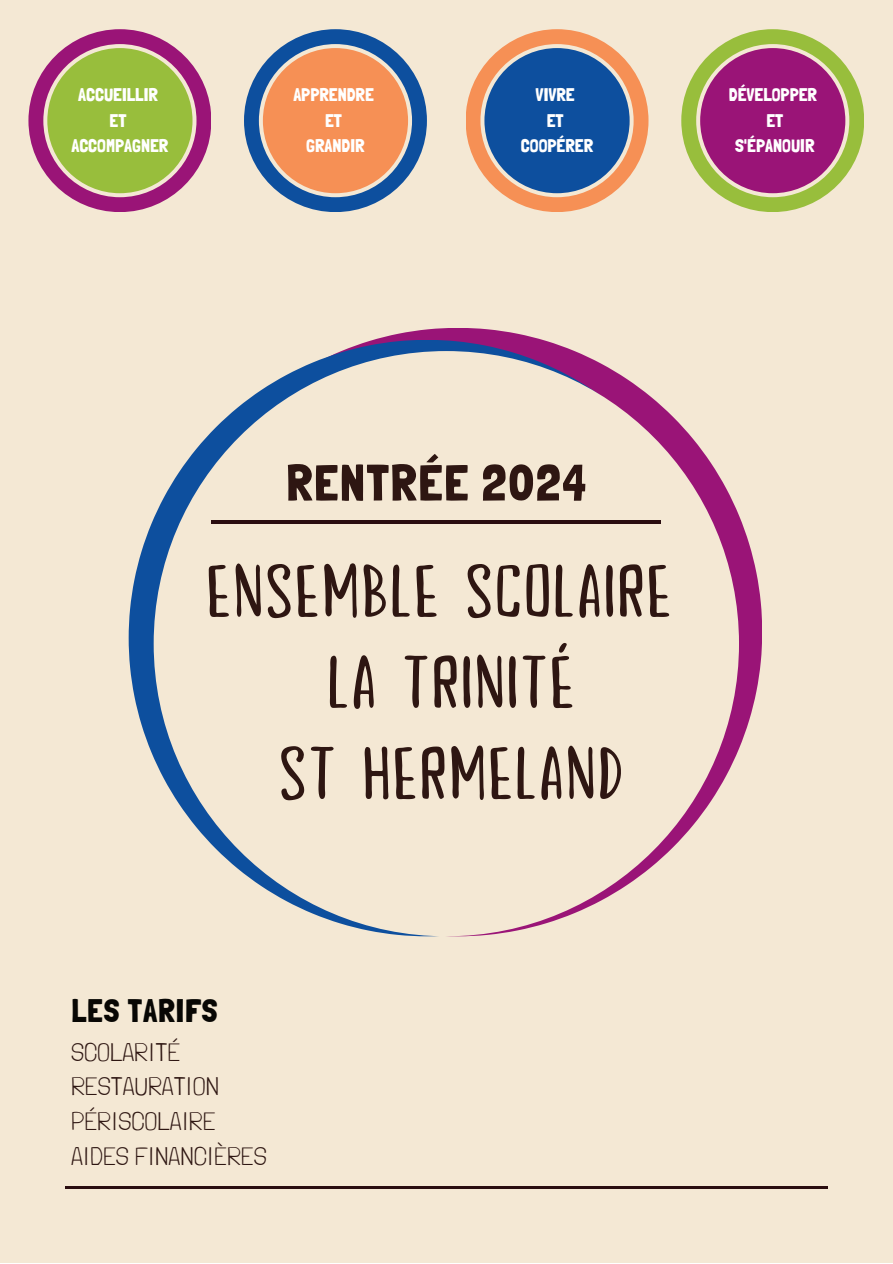
<style>
.page{position:relative;width:893px;height:1264px;background:#fff}
.page>*{position:absolute;margin:0;border:0;box-sizing:border-box;transform-origin:0 0}
.t1{font:65.25px/91.1px "Jacqueline";letter-spacing:.055em;color:#2e1612;text-align:center}
.t2{font:51px "Londrina Solid";letter-spacing:.025em;color:#2e1612}
.t3{font:32.55px "Londrina Solid";letter-spacing:.025em;color:#080704}
.t4{font:100 25.5px/34.8px "Londrina Solid";letter-spacing:.025em;color:#2e1612}
.t5{font:18.3px/25.5px "Londrina Solid";color:#fff;text-align:center}
</style>
<div class="page">
<div style="left:0;top:0;width:892px;height:1262px;background:#f4e8d4"></div>
<svg style="left:373px;top:328px;width:389px;height:450px"></svg>
<svg style="left:129px;top:340px;width:596px;height:596px"></svg>
<div style="left:154px;top:351px;width:585px;height:585px;background:#f4e8d4;border-radius:50%"></div>
<hr style="left:211px;top:520px;width:450px;height:3px;background:#2a0d10">
<hr style="left:65px;top:1186px;width:762px;height:2px;background:#2a0d10">
<svg style="left:28px;top:29px;width:183px;height:183px"></svg>
<svg style="left:244px;top:29px;width:183px;height:183px"></svg>
<svg style="left:466px;top:29px;width:182px;height:183px"></svg>
<svg style="left:681px;top:29px;width:183px;height:183px"></svg>
<p class="t5" style="left:71px;top:82px;width:98px">ACCUEILLIR<br>ET<br>ACCOMPAGNER</p>
<p class="t5" style="left:293px;top:82px;width:82px">APPRENDRE<br>ET<br>GRANDIR</p>
<p class="t5" style="left:521px;top:82px;width:74px">VIVRE<br>ET<br>COOPÉRER</p>
<p class="t5" style="left:728px;top:82px;width:90px">DÉVELOPPER<br>ET<br>S'ÉPANOUIR</p>
<h2 class="t2" style="left:286px;top:453px;width:301px">RENTRÉE 2024</h2>
<h1 class="t1" style="left:207px;top:549px;width:465px">ENSEMBLE SCOLAIRE<br>LA TRINITÉ<br>ST HERMELAND</h1>
<h3 class="t3" style="left:71px;top:991px;width:148px">LES TARIFS</h3>
<h3 class="t4" style="left:71px;top:1033px;width:196px">SCOLARITÉ<br>RESTAURATION<br>PÉRISCOLAIRE<br>AIDES FINANCIÈRES</h3>
</div>
